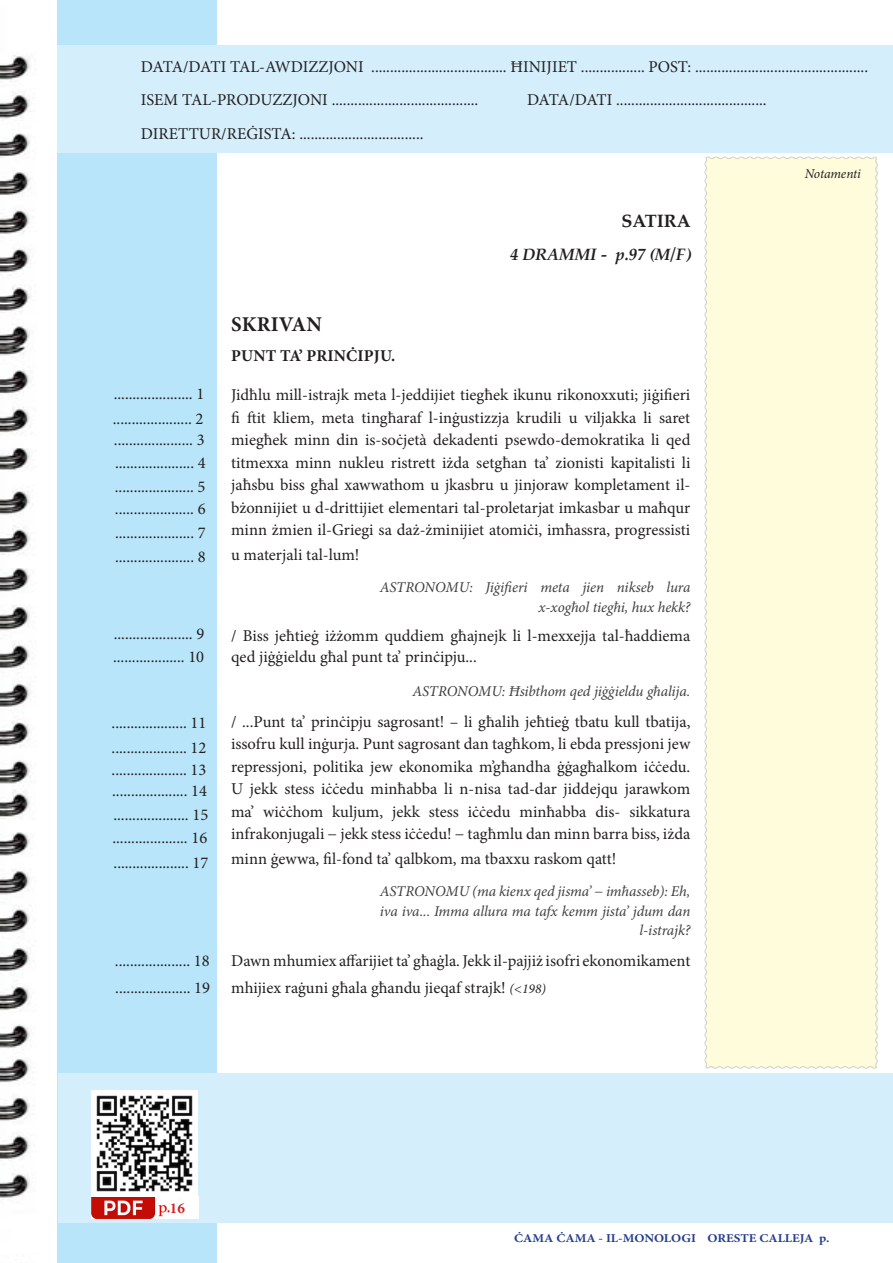
<style>
.page{position:relative;width:893px;height:1263px;background:#fff}
.page>*{position:absolute;margin:0;border:0;box-sizing:border-box;transform-origin:0 0}
.t1{font:700 21px "Minion Pro";letter-spacing:.01em;color:#231f20}
.t2{font:700 18px "Palatino";color:#231f20}
.t3{font:16.5px/22.5px "Minion Pro";color:#231f20}
.t4{font:16.5px "Minion Pro";letter-spacing:-.05em;color:#231f20}
.t5{font:italic 700 16.5px "Palatino";color:#231f20}
.t6{font:700 16.5px "Minion Pro";letter-spacing:.01em;color:#231f20}
.t7{font:italic 15px/19.5px "Minion Pro";letter-spacing:-.01em;color:#3e3e3f;text-align:right}
.t8{font:700 15px "Minion Pro";color:#d1232a}
.t9{font:italic 13.5px "Minion Pro";letter-spacing:-.01em;color:#231f20}
.t10{font:700 12px "Minion Pro";color:#253f8e;scale:1.1 1}
.s1{font-style:italic;font-size:13.5px}
</style>
<div class="page">
<img style="left:0;top:55px;width:33px;height:1143px">
<div style="left:57px;top:0;width:160px;height:1263px;background:#b9e5fa"></div>
<div style="left:59px;top:1073px;width:834px;height:149px;background:#d4effb"></div>
<div style="left:57px;top:46px;width:836px;height:107px;background:#d4effb"></div>
<div style="left:704px;top:156px;width:174px;height:913px;background:#fffcdc"></div>
<img style="left:91px;top:1090px;width:108px;height:128px">
<p class="t3" style="left:141px;top:50px;width:729px;line-height:33.3px">DATA/DATI TAL-AWDIZZJONI .................................... ĦINIJIET ................. POST: ..............................................<br>ISEM TAL-PRODUZZJONI .......................................</p>
<p class="t4" style="left:527px;top:89px;width:241px">DATA/DATI ........................................</p>
<p class="t3" style="left:141px;top:122px;width:284px">DIRETTUR/REĠISTA: .................................</p>
<p class="t2" style="left:621px;top:205px;width:71px">SATIRA</p>
<p class="t5" style="left:510px;top:241px;width:182px">4 DRAMMI - p.97 (M/F)</p>
<p class="t3" style="left:114px;top:383px;width:92px">..................... 1</p>
<p class="t3" style="left:114px;top:428px;width:92px">..................... 3</p>
<p class="t3" style="left:113px;top:408px;width:92px">..................... 2</p>
<p class="t3" style="left:115px;top:451px;width:92px">..................... 4</p>
<p class="t3" style="left:115px;top:497px;width:92px">..................... 6</p>
<p class="t3" style="left:115px;top:545px;width:92px">..................... 8</p>
<p class="t3" style="left:115px;top:475px;width:92px">..................... 5</p>
<p class="t3" style="left:115px;top:522px;width:92px">..................... 7</p>
<p class="t3" style="left:114px;top:623px;width:92px">..................... 9</p>
<p class="t3" style="left:113px;top:645px;width:93px">................... 10</p>
<p class="t3" style="left:112px;top:712px;width:96px">.................... 11</p>
<p class="t3" style="left:112px;top:758px;width:96px">.................... 13</p>
<p class="t3" style="left:112px;top:737px;width:96px">.................... 12</p>
<p class="t3" style="left:112px;top:780px;width:96px">.................... 14</p>
<p class="t3" style="left:112px;top:826px;width:96px">.................... 16</p>
<p class="t3" style="left:113px;top:804px;width:96px">.................... 15</p>
<p class="t3" style="left:114px;top:851px;width:96px">.................... 17</p>
<p class="t3" style="left:115px;top:947px;width:97px;line-height:27.2px">.................... 18 .................... 19</p>
<p class="t1" style="left:231px;top:310px;width:92px">SKRIVAN</p>
<p class="t6" style="left:231px;top:344px;width:166px">PUNT TA’ PRINĊIPJU.</p>
<p class="t3" style="left:231px;top:384px;width:461px;text-align:justify">Jidħlu mill-istrajk meta l-jeddijiet tiegħek ikunu rikonoxxuti; jiġifieri fi ftit kliem, meta tingħaraf l-inġustizzja krudili u viljakka li saret miegħek minn din is-soċjetà dekadenti psewdo-demokratika li qed titmexxa minn nukleu ristrett iżda setgħan ta’ zionisti kapitalisti li jaħsbu biss għal xawwathom u jkasbru u jinjoraw kompletament il&shy;bżonnijiet u d-drittijiet elementari tal-proletarjat imkasbar u maħqur minn żmien il-Griegi sa daż-żminijiet atomiċi, imħassra, progressisti</p>
<p class="t3" style="left:231px;top:543px;width:130px">u materjali tal-lum!</p>
<p class="t7" style="left:380px;top:578px;width:312px">ASTRONOMU: Jiġifieri meta jien nikseb lura x-xogħol tiegħi, hux hekk?</p>
<p class="t3" style="left:231px;top:625px;width:461px;line-height:21px">/ Biss jeħtieġ iżżomm quddiem għajnejk li l-mexxejja tal-ħaddiema qed jiġġieldu għal punt ta’ prinċipju...</p>
<p class="t7" style="left:413px;top:681px;width:279px">ASTRONOMU: Ħsibthom qed jiġġieldu għalija.</p>
<p class="t3" style="left:231px;top:710px;width:461px;text-align:justify">/ ...Punt ta’ prinċipju sagrosant! – li għalih jeħtieġ tbatu kull tbatija, issofru kull inġurja. Punt sagrosant dan tagħkom, li ebda pressjoni jew repressjoni, politika jew ekonomika m’għandha ġġagħalkom iċċedu.<br>U jekk stess iċċedu minħabba li n-nisa tad-dar jiddejqu jarawkom ma’ wiċċhom kuljum, jekk stess iċċedu minħabba dis- sikkatura infrakonjugali − jekk stess iċċedu! − tagħmlu dan minn barra biss, iżda</p>
<p class="t3" style="left:231px;top:848px;width:387px">minn ġewwa, fil-fond ta’ qalbkom, ma tbaxxu raskom qatt!</p>
<p class="t7" style="left:380px;top:882px;width:312px">ASTRONOMU (ma kienx qed jisma’ − imħasseb): Eh, iva iva... Imma allura ma tafx kemm jista’ jdum dan l-istrajk?</p>
<p class="t3" style="left:231px;top:948px;width:461px;line-height:27px">Dawn mhumiex affarijiet ta’ għaġla. Jekk il-pajjiż isofri ekonomikament mhijiex raġuni għala għandu jieqaf strajk! <span class="s1">(&lt;198)</span></p>
<p class="t8" style="left:170px;top:1197px;width:16px">16</p>
<p class="t9" style="left:805px;top:165px;width:58px">Notamenti</p>
<p class="t10" style="left:514px;top:1229px;width:288px">ĊAMA ĊAMA - IL-MONOLOGI ORESTE CALLEJA p.</p>
</div>
